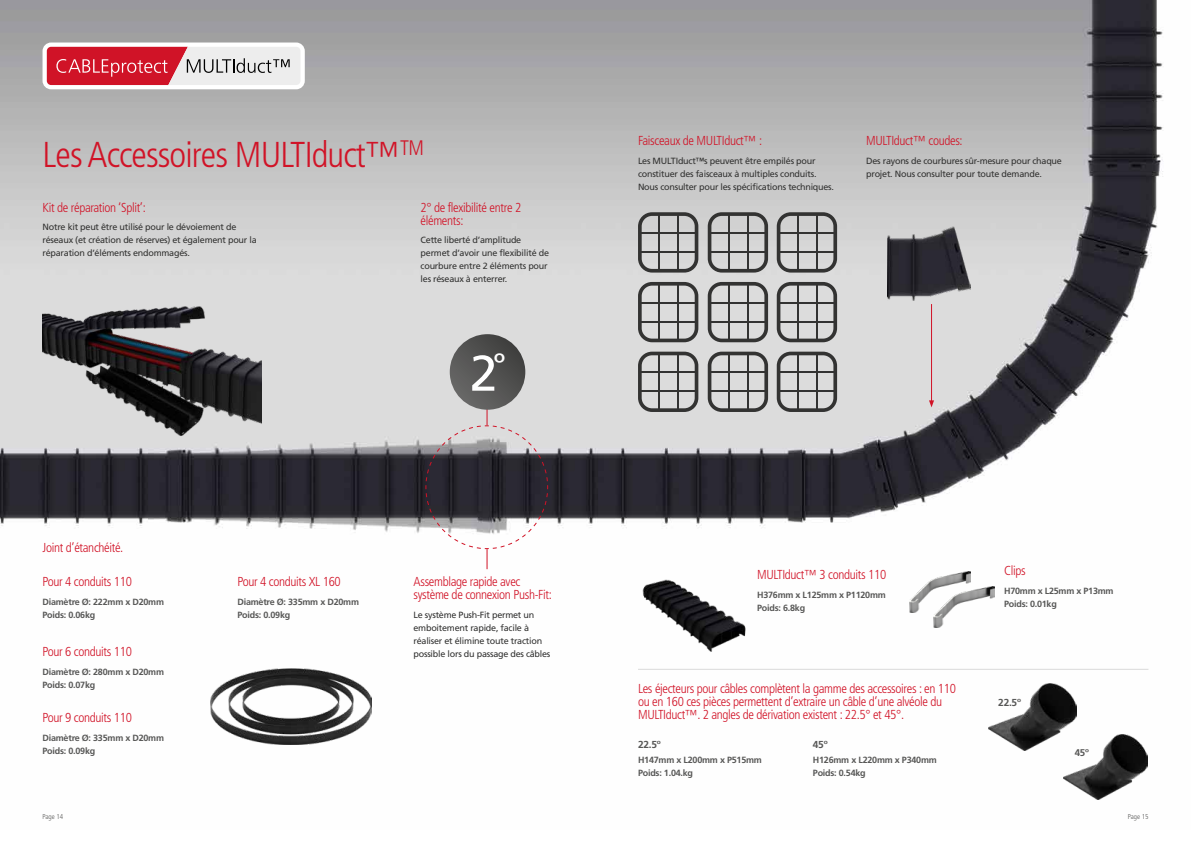
<style>
.page{position:relative;width:1191px;height:842px;background:#fff}
.page>*{position:absolute;margin:0;border:0;box-sizing:border-box;transform-origin:0 0}
.t1{font:50px "Frutiger";color:#fff}
.t2{font:300 condensed 36px "Frutiger";letter-spacing:-.025em;color:#d11327}
.t3{font:300 condensed 13px/13px "Frutiger";letter-spacing:-.025em;color:#d11327}
.t4{font:700 10.1px "Frutiger";letter-spacing:-.025em;color:#575756}
.t5{font:700 9.8px "Frutiger";color:#575756}
.t6{font:9px/13px "Frutiger";letter-spacing:-.025em;color:#333332}
.t7{font:700 9px/13px "Frutiger";letter-spacing:-.025em;color:#575756}
.t8{font:300 condensed 7px "Frutiger";color:#575756}
</style>
<div class="page">
<img style="left:0;top:0;width:1163px;height:800px">
<img style="left:1063px;top:734px;width:84px;height:65px">
<img style="left:989px;top:683px;width:87px;height:68px">
<hr style="left:638px;top:669px;width:510px;height:1px;background:#dadada">
<img style="left:210px;top:669px;width:161px;height:75px">
<img style="left:638px;top:575px;width:113px;height:85px">
<img style="left:909px;top:571px;width:61px;height:42px">
<img style="left:934px;top:586px;width:60px;height:42px">
<div style="left:43px;top:43px;width:262px;height:46px;background:#fff;border-radius:9px"></div>
<svg style="left:47px;top:47px;width:253px;height:38px;background:#d77c86"></svg>
<img style="left:887px;top:227px;width:83px;height:73px">
<svg style="left:425px;top:407px;width:123px;height:162px"></svg>
<svg style="left:450px;top:334px;width:75px;height:76px;background:#545453"></svg>
<svg style="left:638px;top:212px;width:60px;height:61px;background:#ababab"></svg>
<hr style="left:640px;top:232px;width:56px;height:2px;background:#333332">
<hr style="left:640px;top:251px;width:56px;height:1px;background:#333332">
<hr style="left:677px;top:214px;width:1px;height:57px;background:#333332">
<hr style="left:658px;top:214px;width:1px;height:57px;background:#333332">
<svg style="left:638px;top:282px;width:60px;height:60px;background:#aeaead"></svg>
<hr style="left:640px;top:302px;width:56px;height:1px;background:#333332">
<hr style="left:640px;top:321px;width:56px;height:1px;background:#333332">
<hr style="left:677px;top:284px;width:1px;height:56px;background:#333332">
<hr style="left:658px;top:284px;width:1px;height:56px;background:#333332">
<svg style="left:707px;top:212px;width:61px;height:61px;background:#ababab"></svg>
<hr style="left:709px;top:232px;width:57px;height:2px;background:#333332">
<hr style="left:709px;top:251px;width:57px;height:1px;background:#333332">
<hr style="left:747px;top:214px;width:1px;height:57px;background:#333332">
<hr style="left:728px;top:214px;width:1px;height:57px;background:#333332">
<svg style="left:707px;top:282px;width:61px;height:60px;background:#aeaeae"></svg>
<hr style="left:709px;top:302px;width:57px;height:1px;background:#333332">
<hr style="left:709px;top:321px;width:57px;height:1px;background:#333332">
<hr style="left:747px;top:284px;width:1px;height:56px;background:#333332">
<hr style="left:728px;top:284px;width:1px;height:56px;background:#333332">
<svg style="left:638px;top:352px;width:60px;height:60px;background:#aeaeae"></svg>
<hr style="left:640px;top:372px;width:56px;height:1px;background:#333332">
<hr style="left:640px;top:391px;width:56px;height:1px;background:#333332">
<hr style="left:677px;top:353px;width:1px;height:57px;background:#333332">
<hr style="left:658px;top:353px;width:1px;height:57px;background:#333332">
<svg style="left:707px;top:352px;width:61px;height:60px;background:#aeaeae"></svg>
<hr style="left:709px;top:372px;width:57px;height:1px;background:#333332">
<hr style="left:709px;top:391px;width:57px;height:1px;background:#333332">
<hr style="left:747px;top:353px;width:1px;height:57px;background:#333332">
<hr style="left:728px;top:353px;width:1px;height:57px;background:#333332">
<svg style="left:776px;top:212px;width:61px;height:61px;background:#ababab"></svg>
<hr style="left:778px;top:232px;width:57px;height:2px;background:#333332">
<hr style="left:778px;top:251px;width:57px;height:1px;background:#333332">
<hr style="left:816px;top:214px;width:1px;height:57px;background:#333332">
<hr style="left:797px;top:214px;width:1px;height:57px;background:#333332">
<svg style="left:776px;top:282px;width:61px;height:60px;background:#aeaeae"></svg>
<hr style="left:778px;top:302px;width:57px;height:1px;background:#333332">
<hr style="left:778px;top:321px;width:57px;height:1px;background:#333332">
<hr style="left:816px;top:284px;width:1px;height:56px;background:#333332">
<hr style="left:797px;top:284px;width:1px;height:56px;background:#333332">
<svg style="left:776px;top:352px;width:61px;height:60px;background:#aeaeae"></svg>
<hr style="left:778px;top:372px;width:57px;height:1px;background:#333332">
<hr style="left:778px;top:391px;width:57px;height:1px;background:#333332">
<hr style="left:816px;top:353px;width:1px;height:57px;background:#333332">
<hr style="left:797px;top:353px;width:1px;height:57px;background:#333332">
<img style="left:43px;top:293px;width:218px;height:156px">
<hr style="left:931px;top:304px;width:1px;height:98px;background:#d11327">
<svg style="left:929px;top:400px;width:5px;height:7px"></svg>
<h2 class="t2" style="left:43px;top:134px;width:383px">Les Accessoires MULTIduct™<sup>TM</sup></h2>
<h3 class="t3" style="left:43px;top:201px;width:105px">Kit de réparation ‘Split’:</h3>
<p class="t6" style="left:43px;top:221px;width:216px">Notre kit peut être utilisé pour le dévoiement de réseaux (et création de réserves) et également pour la réparation d’éléments endommagés.</p>
<h3 class="t3" style="left:420px;top:201px;width:102px">2° de flexibilité entre 2 éléments:</h3>
<p class="t6" style="left:420px;top:234px;width:130px">Cette liberté d’amplitude permet d’avoir une flexibilité de courbure entre 2 éléments pour les réseaux à enterrer.</p>
<h1 class="t1" style="left:470px;top:344px;width:37px">2<sup>º</sup></h1>
<h3 class="t3" style="left:43px;top:541px;width:82px">Joint d’étanchéité.</h3>
<h3 class="t3" style="left:43px;top:575px;width:91px">Pour 4 conduits 110</h3>
<p class="t7" style="left:43px;top:595px;width:123px">Diamètre Ø: 222mm x D20mm<br>Poids: 0.06kg</p>
<h3 class="t3" style="left:43px;top:645px;width:91px">Pour 6 conduits 110</h3>
<p class="t7" style="left:43px;top:665px;width:123px">Diamètre Ø: 280mm x D20mm<br>Poids: 0.07kg</p>
<h3 class="t3" style="left:43px;top:711px;width:91px">Pour 9 conduits 110</h3>
<p class="t7" style="left:43px;top:731px;width:123px">Diamètre Ø: 335mm x D20mm<br>Poids: 0.09kg</p>
<h3 class="t3" style="left:237px;top:575px;width:105px">Pour 4 conduits XL 160</h3>
<p class="t7" style="left:237px;top:595px;width:123px">Diamètre Ø: 335mm x D20mm<br>Poids: 0.09kg</p>
<h3 class="t3" style="left:413px;top:575px;width:140px">Assemblage rapide avec système de connexion Push-Fit:</h3>
<p class="t6" style="left:413px;top:608px;width:138px">Le système Push-Fit permet un emboitement rapide, facile à réaliser et élimine toute traction possible lors du passage des câbles</p>
<h3 class="t3" style="left:638px;top:134px;width:126px">Faisceaux de MULTIduct™ :</h3>
<p class="t6" style="left:638px;top:154px;width:198px">Les MULTIduct™s peuvent être empilés pour constituer des faisceaux à multiples conduits.<br>Nous consulter pour les spécifications techniques.</p>
<h3 class="t3" style="left:866px;top:134px;width:98px">MULTIduct™ coudes:</h3>
<p class="t6" style="left:866px;top:154px;width:197px">Des rayons de courbures sûr-mesure pour chaque projet. Nous consulter pour toute demande.</p>
<h3 class="t3" style="left:757px;top:568px;width:131px">MULTIduct™ 3 conduits 110</h3>
<p class="t7" style="left:757px;top:588px;width:130px">H376mm x L125mm x P1120mm<br>Poids: 6.8kg</p>
<h3 class="t3" style="left:638px;top:682px;width:319px">Les éjecteurs pour câbles complètent la gamme des accessoires : en 110 ou en 160 ces pièces permettent d’extraire un câble d’une alvéole du<br>MULTIduct™. 2 angles de dérivation existent : 22.5° et 45°.</h3>
<p class="t7" style="left:813px;top:754px;width:125px">H126mm x L220mm x P340mm<br>Poids: 0.54kg</p>
<p class="t4" style="left:638px;top:739px;width:24px">22.5º</p>
<p class="t4" style="left:813px;top:739px;width:16px">45º</p>
<p class="t7" style="left:638px;top:753px;width:125px">H147mm x L200mm x P515mm<br>Poids: 1.04.kg</p>
<h3 class="t3" style="left:1004px;top:564px;width:23px">Clips</h3>
<p class="t7" style="left:1004px;top:584px;width:111px">H70mm x L25mm x P13mm<br>Poids: 0.01kg</p>
<p class="t4" style="left:998px;top:697px;width:24px">22.5º</p>
<p class="t5" style="left:1074px;top:747px;width:16px">45º</p>
<p class="t8" style="left:43px;top:812px;width:22px">Page 14</p>
<p class="t8" style="left:1127px;top:812px;width:22px">Page 15</p>
</div>
